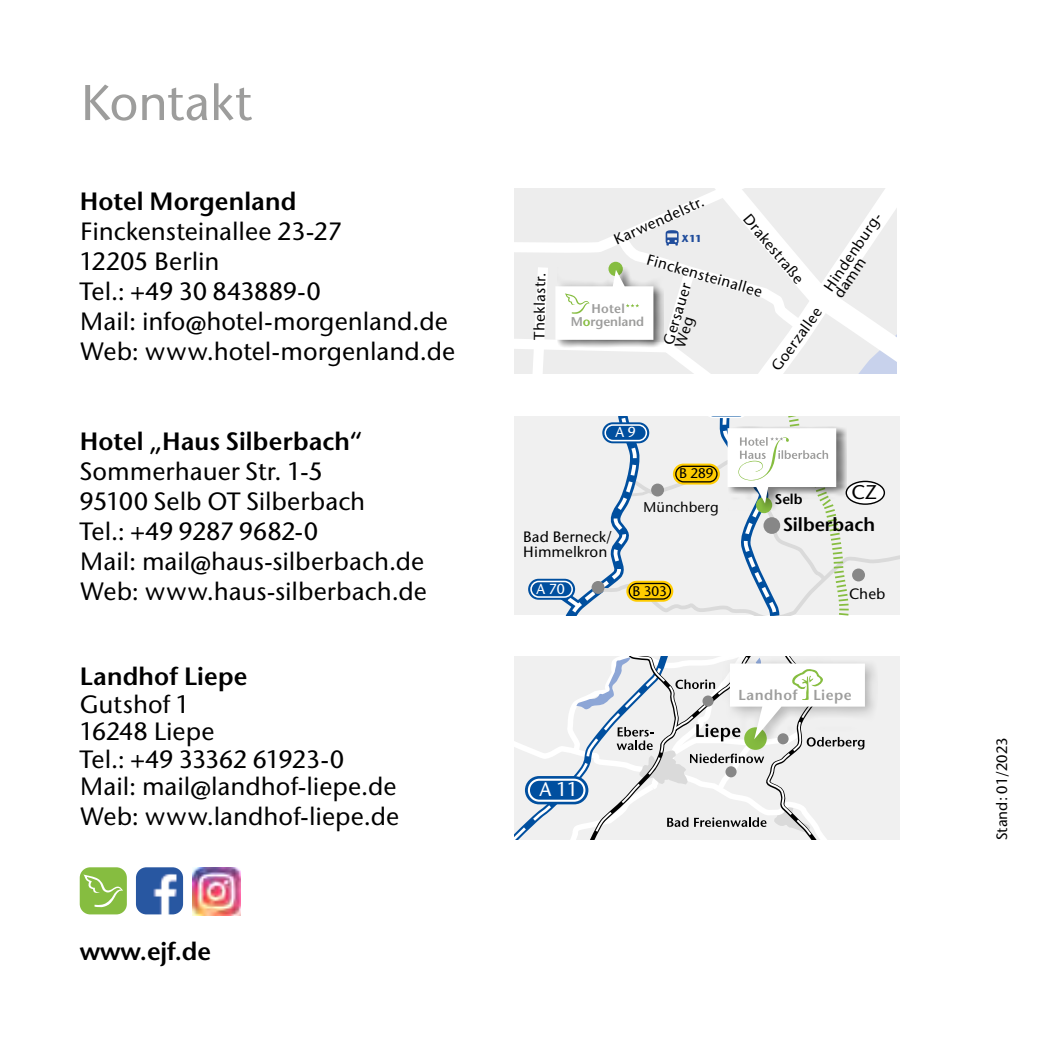
<style>
.page{position:relative;width:1049px;height:1049px;background:#fff}
.page>*{position:absolute;margin:0;border:0;box-sizing:border-box;transform-origin:0 0}
.Headline{font:500 50px "Stone Sans ITC";letter-spacing:-.01em;color:#9d9d9c}
.Fliesstext{font:500 25px "Stone Sans ITC";color:#000}
.Fliesstext-2{font:600 25px "Stone Sans ITC";letter-spacing:.01em;color:#000}
.t1{font:500 19.75px "Stone Sans ITC";color:#000}
.t2{font:500 19.5px "Stone Sans ITC";color:#fff}
.t3{font:600 18.75px "Stone Sans ITC";color:#000}
.Headline-2{font:500 15px/12.2px "Stone Sans ITC";color:#000}
.t4{font:15px "Stone Sans Itc T Semi";letter-spacing:.035em;color:#9d9d9c}
.t5{font:500 14.5px "Stone Sans ITC";color:#fff}
.t6{font:500 14.25px "Stone Sans ITC";color:#000}
.t7{font:600 14.25px "Stone Sans ITC";color:#000}
.t8{font:500 14px "Stone Sans ITC";color:#000}
.t9{font:600 12.75px "Stone Sans ITC";color:#9d9d9c}
.Fließtext{font:700 10.25px "Stone Sans ITC";color:#204d9c}
.s1{color:#86bd40}
</style>
<div class="page">
<img style="left:192px;top:867px;width:48px;height:48px">
<img style="left:136px;top:867px;width:47px;height:47px">
<div style="left:80px;top:867px;width:47px;height:47px;background:#86bd40;border-radius:10px"></div>
<svg style="left:83px;top:874px;width:40px;height:33px"></svg>
<div style="left:514px;top:188px;width:135px;height:38px;background:#ededed"></div>
<svg style="left:649px;top:188px;width:38px;height:38px"></svg>
<svg style="left:687px;top:188px;width:213px;height:289px"></svg>
<div style="left:514px;top:656px;width:386px;height:183px;background:#f0f0f0"></div>
<div style="left:722px;top:657px;width:156px;height:94px;background:#000;opacity:.25"></div>
<svg style="left:514px;top:656px;width:351px;height:184px"></svg>
<svg style="left:514px;top:226px;width:385px;height:389px"></svg>
<p class="Headline" style="left:80px;top:72px;width:173px">Kontakt</p>
<p class="Fliesstext-2" style="left:80px;top:185px;width:218px">Hotel Morgenland</p>
<p class="Fliesstext" style="left:80px;top:216px;width:263px">Finckensteinallee 23-27</p>
<p class="Fliesstext" style="left:80px;top:246px;width:141px">12205 Berlin</p>
<p class="Fliesstext" style="left:80px;top:276px;width:242px">Tel.: +49 30 843889-0</p>
<p class="Fliesstext" style="left:80px;top:306px;width:370px">Mail: info@hotel-morgenland.de</p>
<p class="Fliesstext" style="left:80px;top:336px;width:377px">Web: www.hotel-morgenland.de</p>
<p class="Fliesstext-2" style="left:80px;top:425px;width:283px">Hotel „Haus Silberbach“</p>
<p class="Fliesstext" style="left:80px;top:456px;width:244px">Sommerhauer Str. 1-5</p>
<p class="Fliesstext" style="left:80px;top:486px;width:287px">95100 Selb OT Silberbach</p>
<p class="Fliesstext" style="left:80px;top:516px;width:240px">Tel.: +49 9287 9682-0</p>
<p class="Fliesstext" style="left:80px;top:546px;width:346px">Mail: mail@haus-silberbach.de</p>
<p class="Fliesstext" style="left:80px;top:576px;width:349px">Web: www.haus-silberbach.de</p>
<p class="Fliesstext-2" style="left:80px;top:660px;width:169px">Landhof Liepe</p>
<p class="Fliesstext" style="left:80px;top:688px;width:112px">Gutshof 1</p>
<p class="Fliesstext" style="left:80px;top:716px;width:136px">16248 Liepe</p>
<p class="Fliesstext" style="left:80px;top:743px;width:266px">Tel.: +49 33362 61923-0</p>
<p class="Fliesstext" style="left:80px;top:771px;width:318px">Mail: mail@landhof-liepe.de</p>
<p class="Fliesstext" style="left:80px;top:801px;width:321px">Web: www.landhof-liepe.de</p>
<p class="Fliesstext-2" style="left:80px;top:935px;width:133px">www.ejf.de</p>
<p class="Headline-2" style="left:533px;top:340px;width:69px;rotate:-89deg">Theklastr.</p>
<p class="Headline-2" style="left:612px;top:235px;width:99px;rotate:-24deg">Karwendelstr.</p>
<p class="Headline-2" style="left:750px;top:212px;width:87px;rotate:50deg">Drakestraße</p>
<p class="Headline-2" style="left:770px;top:366px;width:76px;rotate:-54deg">Goerzallee</p>
<p class="Headline-2" style="left:822px;top:286px;width:93px;rotate:-56deg">Hindenburg&shy;damm</p>
<p class="Fließtext" style="left:682px;top:232px;width:21px">X 11</p>
<p class="Headline-2" style="left:649px;top:253px;width:121px;rotate:16deg">Finckensteinallee</p>
<p class="Headline-2" style="left:662px;top:342px;width:65px;rotate:-73deg">Gersauer<br>Weg</p>
<p class="t9" style="left:591px;top:300px;width:35px">Hotel</p>
<p class="t9" style="left:571px;top:313px;width:75px">M<span class="s1">o</span>rgenland</p>
<p class="t5" style="left:615px;top:423px;width:22px">A 9</p>
<p class="t8" style="left:679px;top:465px;width:36px">B 289</p>
<p class="Headline-2" style="left:523px;top:529px;width:91px;line-height:15px">Bad Berneck/<br>Himmelkron</p>
<p class="t5" style="left:536px;top:580px;width:30px">A 70</p>
<p class="t6" style="left:643px;top:498px;width:77px">Münchberg</p>
<p class="t8" style="left:632px;top:582px;width:36px">B 303</p>
<p class="t1" style="left:851px;top:480px;width:26px">CZ</p>
<p class="t3" style="left:783px;top:512px;width:94px">Silberbach</p>
<p class="t7" style="left:775px;top:489px;width:29px">Selb</p>
<p class="Headline-2" style="left:849px;top:587px;width:38px">Cheb</p>
<p class="t2" style="left:539px;top:778px;width:40px">A 11</p>
<p class="t4" style="left:738px;top:686px;width:115px">Landhof Liepe</p>
<p class="Headline-2" style="left:996px;top:840px;width:104px;rotate:-90deg">Stand: 01/2023</p>
</div>
